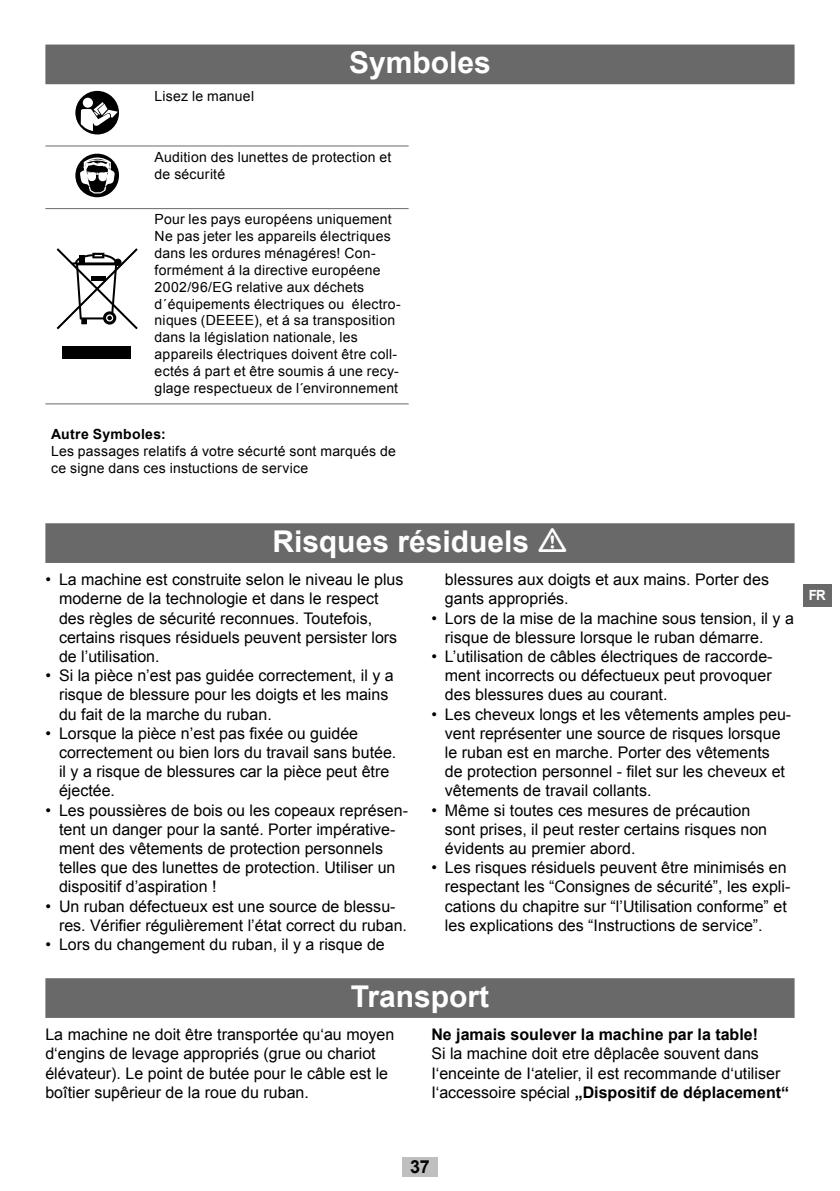
<style>
.page{position:relative;width:840px;height:1191px;background:#fff}
.page>*{position:absolute;margin:0;border:0;box-sizing:border-box;transform-origin:0 0}
.Head_black{font:700 30px "Arial";color:#fff}
.t1{font:700 18px "Arial";color:#000}
.Text_über_2_Spalten{font:16px/19.2px "Arial";color:#000}
.Text_über_2_Spalten-2{font:700 16px "Arial";color:#000}
.Warnsymbole_Tabellen{font:14px/16.8px "Arial";letter-spacing:.015em;color:#000}
.Warnsymbole_Tabellen-2{font:700 14px "Arial";letter-spacing:.025em;color:#000}
.t2{font:700 14px "Arial";color:#fff;scale:.95 1}
.s1{font-weight:400}
</style>
<div class="page">
<div style="left:45px;top:45px;width:749px;height:39px;background:#696969"></div>
<div style="left:45px;top:523px;width:749px;height:40px;background:#696969"></div>
<hr style="left:45px;top:208px;width:104px;height:1px;background:#696969">
<hr style="left:149px;top:208px;width:259px;height:1px;background:#696969">
<hr style="left:45px;top:145px;width:104px;height:1px;background:#696969">
<hr style="left:149px;top:145px;width:259px;height:1px;background:#696969">
<hr style="left:45px;top:403px;width:104px;height:1px;background:#696969">
<hr style="left:149px;top:403px;width:259px;height:1px;background:#696969">
<svg style="left:75px;top:91px;width:44px;height:43px"></svg>
<svg style="left:75px;top:153px;width:44px;height:44px"></svg>
<svg style="left:57px;top:248px;width:81px;height:81px"></svg>
<div style="left:62px;top:346px;width:68px;height:12px;background:#000"></div>
<div style="left:45px;top:978px;width:749px;height:40px;background:#696969"></div>
<div style="left:802px;top:584px;width:29px;height:23px;background:#696969"></div>
<div style="left:402px;top:1157px;width:35px;height:19px;background:#bfbfbf"></div>
<p class="Warnsymbole_Tabellen" style="left:154px;top:88px;width:101px">Lisez le manuel</p>
<p class="Head_black" style="left:349px;top:43px;width:143px">Symboles</p>
<p class="Warnsymbole_Tabellen" style="left:154px;top:149px;width:238px">Audition des lunettes de protection et de sécurité</p>
<p class="Warnsymbole_Tabellen" style="left:154px;top:211px;width:238px">Pour les pays européens uniquement</p>
<p class="Warnsymbole_Tabellen" style="left:154px;top:228px;width:248px">Ne pas jeter les appareils électriques dans les ordures ménagéres! Con&shy;formément á la directive européene 2002/96/EG relative aux déchets d´équipements électriques ou électro&shy;niques (DEEEE), et á sa transposition</p>
<p class="Warnsymbole_Tabellen" style="left:154px;top:329px;width:246px">dans la législation nationale, les appareils électriques doivent être coll&shy;ectés á part et être soumis á une recy&shy;glage respectueux de l´environnement</p>
<p class="Warnsymbole_Tabellen-2" style="left:51px;top:425px;width:116px">Autre Symboles:</p>
<p class="Warnsymbole_Tabellen" style="left:51px;top:442px;width:346px">Les passages relatifs á votre sécurté sont marqués de ce signe dans ces instuctions de service</p>
<p class="Head_black" style="left:272px;top:521px;width:258px">Risques résiduels</p>
<p class="Text_über_2_Spalten" style="left:59px;top:570px;width:346px;text-indent:-14px">• La machine est construite selon le niveau le plus moderne de la technologie et dans le respect des règles de sécurité reconnues. Toutefois, certains risques résiduels peuvent persister lors de l’utilisation.</p>
<p class="Text_über_2_Spalten" style="left:59px;top:666px;width:336px;text-indent:-14px">• Si la pièce n’est pas guidée correctement, il y a risque de blessure pour les doigts et les mains du fait de la marche du ruban.</p>
<p class="Text_über_2_Spalten" style="left:59px;top:723px;width:339px;text-indent:-14px">• Lorsque la pièce n’est pas fixée ou guidée correctement ou bien lors du travail sans butée. il y a risque de blessures car la pièce peut être éjectée.</p>
<p class="Text_über_2_Spalten" style="left:59px;top:800px;width:350px;text-indent:-14px">• Les poussières de bois ou les copeaux représen&shy;tent un danger pour la santé. Porter impérative&shy;ment des vêtements de protection personnels telles que des lunettes de protection. Utiliser un dispositif d’aspiration !</p>
<p class="Text_über_2_Spalten" style="left:59px;top:896px;width:349px;text-indent:-14px">• Un ruban défectueux est une source de blessu&shy;res. Vérifier régulièrement l’état correct du ruban.</p>
<p class="Text_über_2_Spalten" style="left:45px;top:935px;width:341px">• Lors du changement du ruban, il y a risque de</p>
<p class="Text_über_2_Spalten" style="left:444px;top:570px;width:325px">blessures aux doigts et aux mains. Porter des gants appropriés.</p>
<p class="Text_über_2_Spalten" style="left:444px;top:608px;width:350px;text-indent:-14px">• Lors de la mise de la machine sous tension, il y a risque de blessure lorsque le ruban démarre.</p>
<p class="Text_über_2_Spalten" style="left:444px;top:647px;width:329px;text-align:justify;text-indent:-14px">• L’utilisation de câbles électriques de raccorde&shy;ment incorrects ou défectueux peut provoquer des blessures dues au courant.</p>
<p class="Text_über_2_Spalten" style="left:444px;top:704px;width:347px;text-indent:-14px">• Les cheveux longs et les vêtements amples peu&shy;vent représenter une source de risques lorsque le ruban est en marche. Porter des vêtements de protection personnel - filet sur les cheveux et vêtements de travail collants.</p>
<p class="Text_über_2_Spalten" style="left:444px;top:800px;width:323px;text-indent:-14px">• Même si toutes ces mesures de précaution sont prises, il peut rester certains risques non évidents au premier abord.</p>
<p class="Text_über_2_Spalten" style="left:444px;top:858px;width:347px;text-indent:-14px">• Les risques résiduels peuvent être minimisés en respectant les “Consignes de sécurité”, les expli&shy;cations du chapitre sur “l’Utilisation conforme” et les explications des “Instructions de service”.</p>
<p class="Head_black" style="left:350px;top:976px;width:140px">Transport</p>
<p class="Text_über_2_Spalten" style="left:45px;top:1025px;width:350px">La machine ne doit être transportée qu‘au moyen d‘engins de levage appropriés (grue ou chariot élévateur). Le point de butée pour le câble est le boîtier supêrieur de la roue du ruban.</p>
<p class="Text_über_2_Spalten-2" style="left:431px;top:1023px;width:328px">Ne jamais soulever la machine par la table!</p>
<p class="Text_über_2_Spalten" style="left:431px;top:1044px;width:329px">Si la machine doit etre dêplacêe souvent dans</p>
<p class="Text_über_2_Spalten" style="left:431px;top:1063px;width:350px">I‘enceinte de I‘atelier, il est recommande d‘utiliser</p>
<p class="Text_über_2_Spalten-2" style="left:431px;top:1081px;width:359px"><span class="s1">I‘accessoire spécial</span> „Dispositif de déplacement“</p>
<p class="t2" style="left:808px;top:586px;width:19px">FR</p>
<p class="t1" style="left:410px;top:1155px;width:21px">37</p>
</div>
